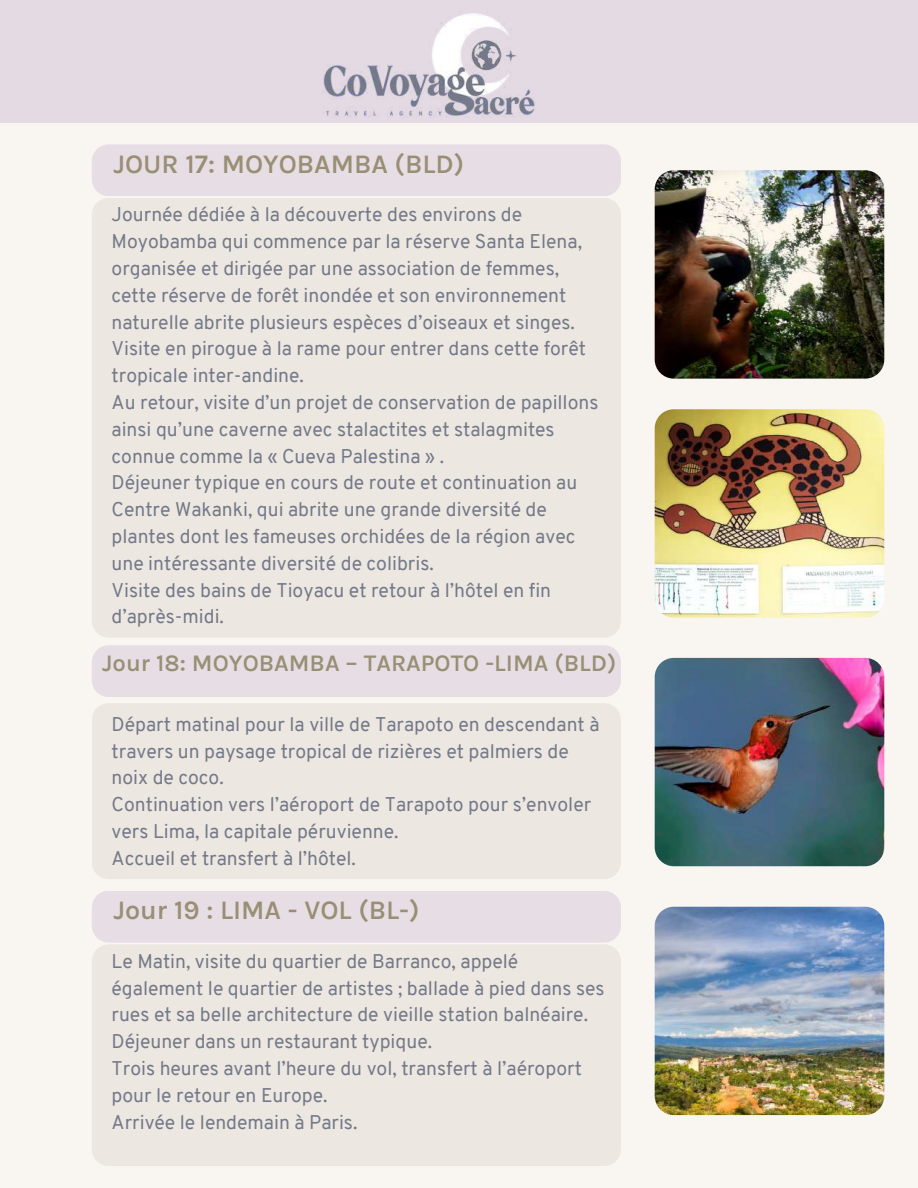
<style>
.page{position:relative;width:918px;height:1188px;background:#f9f5f0}
.page>*{position:absolute;margin:0;border:0;box-sizing:border-box;transform-origin:0 0}
.t1{font:600 27px "Karla";color:#988f75}
.t2{font:600 24px "Karla";color:#988f75}
.t3{font:19.35px/26.8px "Overpass";color:#747989}
</style>
<div class="page">
<div style="left:0;top:0;width:918px;height:123px;background:#e3dae3"></div>
<img style="left:323px;top:12px;width:212px;height:105px">
<img style="left:655px;top:170px;width:229px;height:209px;border-radius:19px">
<img style="left:655px;top:409px;width:229px;height:209px;border-radius:19px">
<img style="left:655px;top:658px;width:229px;height:208px;border-radius:19px">
<div style="left:92px;top:144px;width:529px;height:52px;background:#e7dee5;border-radius:17px"></div>
<div style="left:92px;top:198px;width:529px;height:440px;background:#ece7e0;border-radius:17px"></div>
<div style="left:92px;top:645px;width:529px;height:52px;background:#e7dee5;border-radius:17px"></div>
<div style="left:92px;top:703px;width:529px;height:176px;background:#ece7e0;border-radius:17px"></div>
<div style="left:92px;top:891px;width:529px;height:52px;background:#e7dee5;border-radius:17px"></div>
<div style="left:92px;top:944px;width:529px;height:222px;background:#ece7e0;border-radius:17px"></div>
<img style="left:655px;top:907px;width:229px;height:208px;border-radius:19px">
<h1 class="t1" style="left:113px;top:148px;width:352px">JOUR 17: MOYOBAMBA (BLD)</h1>
<p class="t3" style="left:112px;top:203px;width:488px">Journée dédiée à la découverte des environs de Moyobamba qui commence par la réserve Santa Elena, organisée et dirigée par une association de femmes, cette réserve de forêt inondée et son environnement naturelle abrite plusieurs espèces d’oiseaux et singes.<br>Visite en pirogue à la rame pour entrer dans cette forêt tropicale inter-andine.<br>Au retour, visite d’un projet de conservation de papillons ainsi qu’une caverne avec stalactites et stalagmites connue comme la « Cueva Palestina » .<br>Déjeuner typique en cours de route et continuation au Centre Wakanki, qui abrite une grande diversité de plantes dont les fameuses orchidées de la région avec une intéressante diversité de colibris.<br>Visite des bains de Tioyacu et retour à l’hôtel en fin d’après-midi.</p>
<p class="t2" style="left:102px;top:649px;width:516px">Jour 18: MOYOBAMBA – TARAPOTO -LIMA (BLD)</p>
<p class="t3" style="left:112px;top:713px;width:489px">Départ matinal pour la ville de Tarapoto en descendant à travers un paysage tropical de rizières et palmiers de noix de coco.<br>Continuation vers l’aéroport de Tarapoto pour s’envoler vers Lima, la capitale péruvienne.<br>Accueil et transfert à l’hôtel.</p>
<h1 class="t1" style="left:113px;top:894px;width:308px">Jour 19 : LIMA - VOL (BL-)</h1>
<p class="t3" style="left:112px;top:950px;width:494px">Le Matin, visite du quartier de Barranco, appelé également le quartier de artistes ; ballade à pied dans ses rues et sa belle architecture de vieille station balnéaire.<br>Déjeuner dans un restaurant typique.<br>Trois heures avant l’heure du vol, transfert à l’aéroport pour le retour en Europe.<br>Arrivée le lendemain à Paris.</p>
</div>
